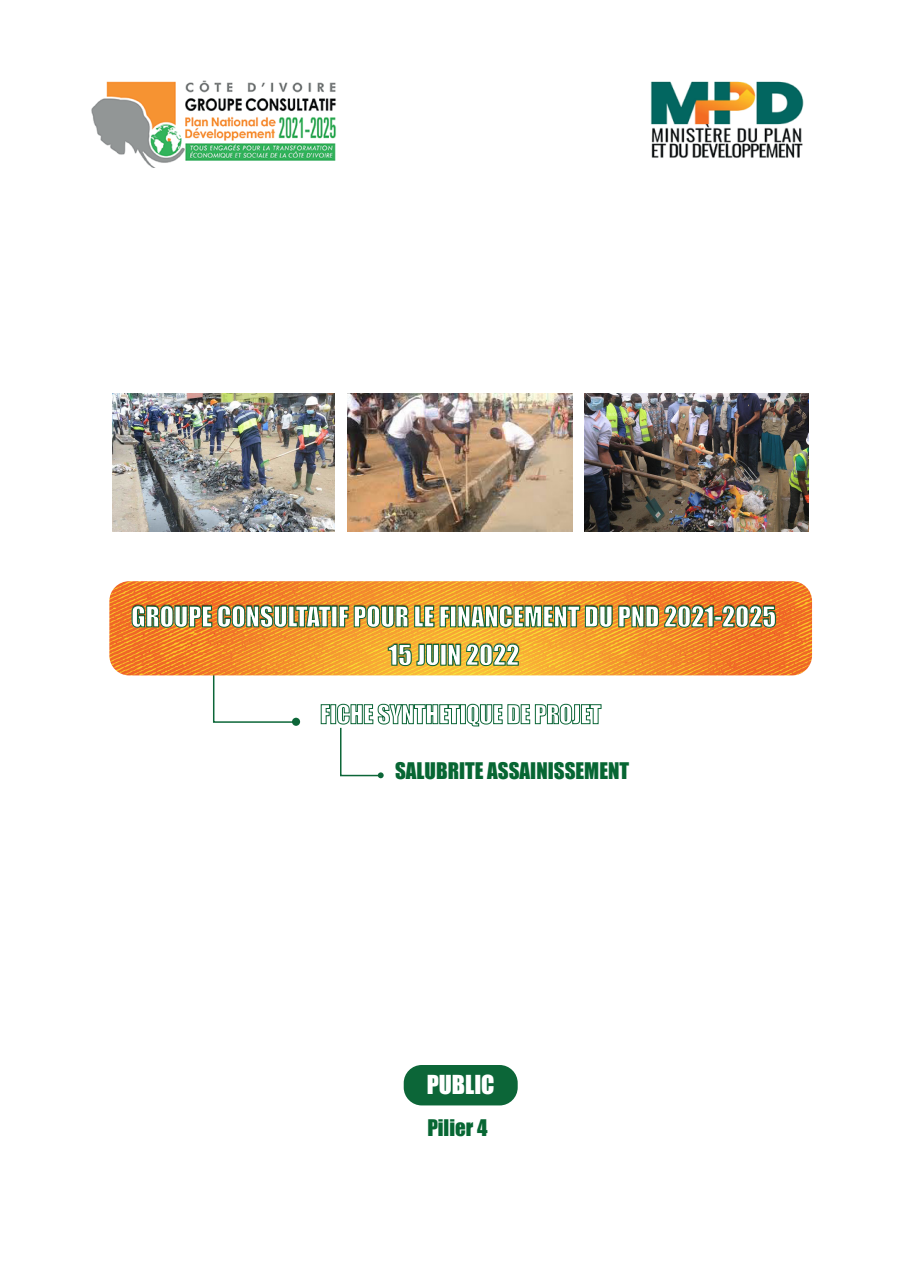
<style>
.page{position:relative;width:915px;height:1285px;background:#fff}
.page>*{position:absolute;margin:0;border:0;box-sizing:border-box;transform-origin:0 0}
.t1{font:26.1px/38.2px "Impact";color:#fff;text-align:center}
.t2{font:24px "Impact";color:#fff}
.t3{font:21px "Impact";color:#076633}
</style>
<div class="page">
<div style="left:403px;top:1064px;width:114px;height:41px;background:#0c6638;border-radius:18px"></div>
<img style="left:109px;top:581px;width:702px;height:87px">
<img style="left:109px;top:602px;width:699px;height:177px">
<svg style="left:132px;top:605px;width:199px;height:22px;background:#604e1e"></svg>
<div style="left:331px;top:606px;width:6px;height:21px;border:1px solid #0c6638"></div>
<svg style="left:339px;top:605px;width:9px;height:22px"></svg>
<svg style="left:354px;top:605px;width:54px;height:22px"></svg>
<svg style="left:414px;top:605px;width:35px;height:22px"></svg>
<div style="left:450px;top:606px;width:6px;height:21px;border:1px solid #0c6638"></div>
<svg style="left:457px;top:605px;width:122px;height:22px;background:#5a5821"></svg>
<svg style="left:585px;top:605px;width:27px;height:22px"></svg>
<svg style="left:618px;top:605px;width:40px;height:22px"></svg>
<svg style="left:664px;top:605px;width:111px;height:22px;background:#6e5320"></svg>
<svg style="left:388px;top:644px;width:51px;height:22px"></svg>
<div style="left:440px;top:644px;width:6px;height:21px;border:1px solid #0c6638"></div>
<svg style="left:447px;top:644px;width:13px;height:21px"></svg>
<svg style="left:466px;top:643px;width:53px;height:23px"></svg>
<img style="left:91px;top:80px;width:245px;height:88px">
<img style="left:650px;top:81px;width:154px;height:77px">
<svg style="left:320px;top:703px;width:10px;height:21px"></svg>
<div style="left:330px;top:704px;width:6px;height:20px;border:1px solid #0c6638"></div>
<div style="left:460px;top:704px;width:5px;height:20px;border:1px solid #0c6638"></div>
<svg style="left:466px;top:703px;width:135px;height:23px"></svg>
<div style="left:292px;top:717px;width:8px;height:8px;background:#0c6638;border-radius:50%"></div>
<svg style="left:336px;top:703px;width:124px;height:75px"></svg>
<img style="left:113px;top:393px;width:221px;height:138px">
<img style="left:348px;top:393px;width:223px;height:138px">
<img style="left:584px;top:393px;width:224px;height:138px">
<p class="t1" style="left:131px;top:596px;width:646px">GROUPE CONSULTATIF POUR LE FINANCEMENT DU PND 2021-2025<br>15 JUIN 2022</p>
<p class="t3" style="left:395px;top:754px;width:235px">SALUBRITE ASSAINISSEMENT</p>
<p class="t2" style="left:426px;top:1065px;width:69px">PUBLIC</p>
<p class="t3" style="left:427px;top:1110px;width:62px">Pilier 4</p>
</div>
